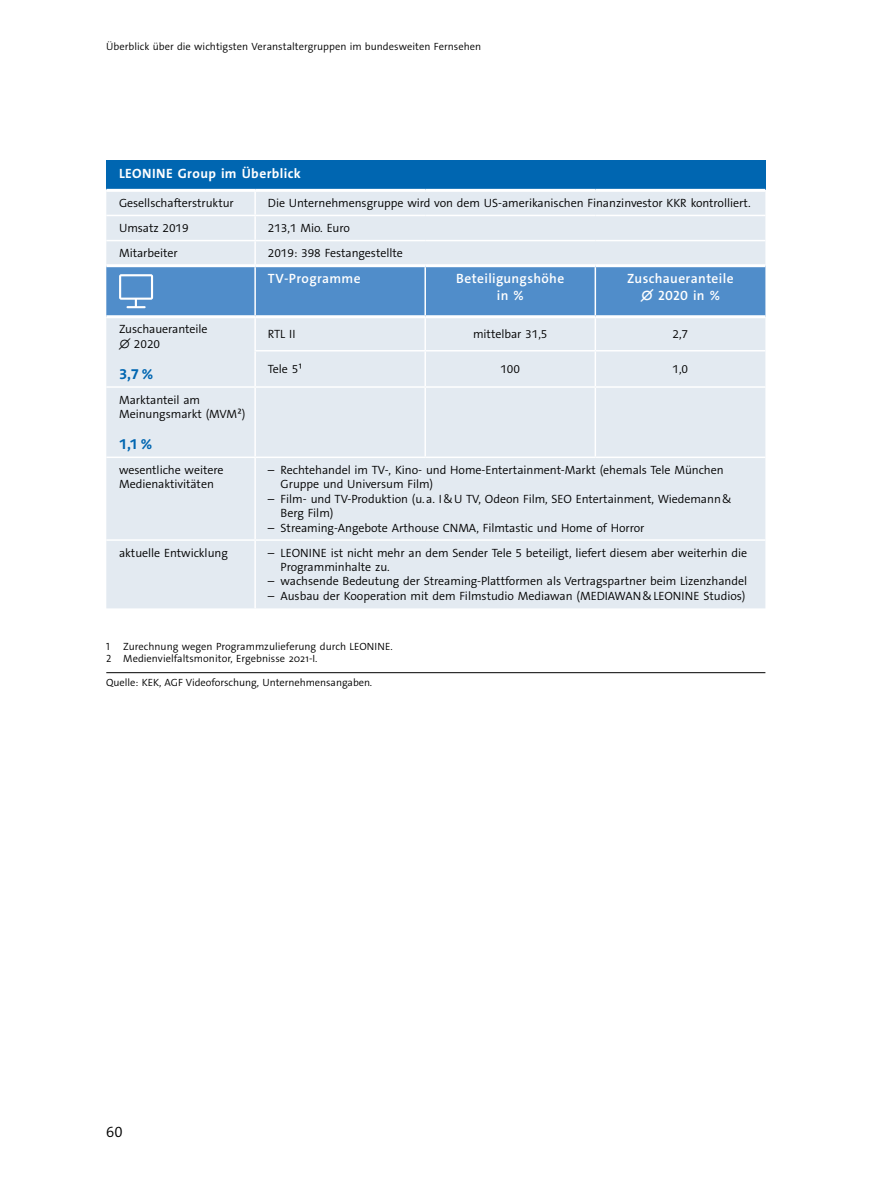
<style>
.page{position:relative;width:893px;height:1191px;background:#fff}
.page>*{position:absolute;margin:0;border:0;box-sizing:border-box;transform-origin:0 0}
.Prozentangaben{font:700 15px "The Sans Os F";color:#0066b1}
.t1{font:300 15px "The Sans Os F";color:#000}
.Tabelle_Subhead_zent{font:600 13.5px/16.2px "The Sans Os F";letter-spacing:.02em;color:#fff;text-align:center}
.Tabellenkopf_weiß{font:700 13.5px "The Sans Os F";letter-spacing:.03em;color:#fff}
.Tabelle_Subhead{font:600 13.5px "The Sans Os F";letter-spacing:.025em;color:#fff}
.Tabellentext{font:300 12px/14.4px "The Sans Os F";letter-spacing:-.005em;color:#000}
.Tabellentext_zentrie{font:300 12px "The Sans Os F";letter-spacing:-.005em;color:#000}
.G_Linie_darüber{font:300 10.5px "The Sans Os F";letter-spacing:-.005em;color:#000}
.Tabellenfußnoten{font:300 10.5px "The Sans Os F";letter-spacing:.005em;color:#000}
</style>
<div class="page">
<div style="left:106px;top:161px;width:659px;height:29px;background:#0066b1"></div>
<div style="left:106px;top:192px;width:659px;height:416px;background:#e3eaf1"></div>
<hr style="left:254px;top:192px;width:2px;height:23px;background:#fff">
<hr style="left:106px;top:215px;width:149px;height:1px;background:#fff">
<hr style="left:255px;top:215px;width:170px;height:1px;background:#fff">
<hr style="left:254px;top:216px;width:2px;height:24px;background:#fff">
<hr style="left:425px;top:215px;width:170px;height:1px;background:#fff">
<hr style="left:595px;top:215px;width:170px;height:1px;background:#fff">
<hr style="left:106px;top:240px;width:149px;height:1px;background:#fff">
<hr style="left:255px;top:240px;width:170px;height:1px;background:#fff">
<hr style="left:254px;top:241px;width:2px;height:23px;background:#fff">
<hr style="left:425px;top:240px;width:170px;height:1px;background:#fff">
<hr style="left:595px;top:240px;width:170px;height:1px;background:#fff">
<hr style="left:254px;top:318px;width:2px;height:32px;background:#fff">
<hr style="left:424px;top:318px;width:2px;height:32px;background:#fff">
<hr style="left:595px;top:318px;width:1px;height:32px;background:#fff">
<hr style="left:254px;top:350px;width:171px;height:1px;background:#fff">
<hr style="left:254px;top:351px;width:2px;height:35px;background:#fff">
<hr style="left:425px;top:350px;width:170px;height:1px;background:#fff">
<hr style="left:424px;top:351px;width:2px;height:35px;background:#fff">
<hr style="left:595px;top:350px;width:170px;height:1px;background:#fff">
<hr style="left:595px;top:351px;width:1px;height:35px;background:#fff">
<hr style="left:106px;top:386px;width:149px;height:2px;background:#fff">
<hr style="left:255px;top:386px;width:170px;height:2px;background:#fff">
<hr style="left:254px;top:388px;width:2px;height:68px;background:#fff">
<hr style="left:425px;top:386px;width:170px;height:2px;background:#fff">
<hr style="left:424px;top:388px;width:2px;height:68px;background:#fff">
<hr style="left:595px;top:386px;width:170px;height:2px;background:#fff">
<hr style="left:595px;top:388px;width:1px;height:68px;background:#fff">
<hr style="left:106px;top:456px;width:149px;height:2px;background:#fff">
<hr style="left:255px;top:456px;width:170px;height:2px;background:#fff">
<hr style="left:254px;top:458px;width:2px;height:81px;background:#fff">
<hr style="left:425px;top:456px;width:170px;height:2px;background:#fff">
<hr style="left:595px;top:456px;width:170px;height:2px;background:#fff">
<hr style="left:106px;top:539px;width:149px;height:2px;background:#fff">
<hr style="left:255px;top:539px;width:170px;height:2px;background:#fff">
<hr style="left:254px;top:541px;width:2px;height:67px;background:#fff">
<hr style="left:425px;top:539px;width:170px;height:2px;background:#fff">
<hr style="left:595px;top:539px;width:170px;height:2px;background:#fff">
<hr style="left:255px;top:315px;width:170px;height:3px;background:#fff">
<hr style="left:425px;top:315px;width:170px;height:3px;background:#fff">
<hr style="left:595px;top:315px;width:170px;height:3px;background:#fff">
<hr style="left:255px;top:264px;width:170px;height:3px;background:#fff">
<hr style="left:425px;top:264px;width:170px;height:3px;background:#fff">
<hr style="left:595px;top:264px;width:170px;height:3px;background:#fff">
<hr style="left:106px;top:189px;width:149px;height:3px;background:#fff">
<hr style="left:255px;top:189px;width:170px;height:3px;background:#fff">
<hr style="left:425px;top:189px;width:170px;height:3px;background:#fff">
<hr style="left:595px;top:189px;width:170px;height:3px;background:#fff">
<hr style="left:106px;top:264px;width:149px;height:3px;background:#fff">
<hr style="left:106px;top:315px;width:149px;height:3px;background:#fff">
<svg style="left:106px;top:266px;width:659px;height:51px;background:#5c95cd"></svg>
<hr style="left:106px;top:672px;width:659px;height:1px;background:#000">
<p class="G_Linie_darüber" style="left:106px;top:40px;width:376px">Überblick über die wichtigsten Veranstaltergruppen im bundesweiten Fernsehen</p>
<p class="Tabellenkopf_weiß" style="left:119px;top:165px;width:183px">LEONINE Group im Überblick</p>
<p class="Tabellentext" style="left:119px;top:196px;width:116px">Gesellschafterstruktur</p>
<p class="Tabellentext" style="left:268px;top:196px;width:484px">Die Unternehmensgruppe wird von dem US-amerikanischen Finanzinvestor KKR kontrolliert.</p>
<p class="Tabellentext" style="left:119px;top:221px;width:71px">Umsatz 2019</p>
<p class="Tabellentext" style="left:268px;top:221px;width:84px">213,1 Mio. Euro</p>
<p class="Tabellentext" style="left:119px;top:246px;width:60px">Mitarbeiter</p>
<p class="Tabellentext" style="left:268px;top:246px;width:136px">2019: 398 Festangestellte</p>
<p class="Tabelle_Subhead" style="left:268px;top:270px;width:94px">TV-Programme</p>
<p class="Tabelle_Subhead_zent" style="left:456px;top:271px;width:110px">Beteiligungshöhe in %</p>
<p class="Tabelle_Subhead_zent" style="left:627px;top:271px;width:108px">Zuschaueranteile ∅ 2020 in %</p>
<p class="Tabellentext" style="left:119px;top:322px;width:90px">Zuschaueranteile ∅ 2020</p>
<p class="Prozentangaben" style="left:119px;top:364px;width:36px">3,7 %</p>
<p class="Tabellentext" style="left:268px;top:327px;width:29px">RTL II</p>
<p class="Tabellentext_zentrie" style="left:473px;top:326px;width:76px">mittelbar 31,5</p>
<p class="Tabellentext_zentrie" style="left:672px;top:326px;width:17px">2,7</p>
<p class="Tabellentext" style="left:268px;top:362px;width:36px">Tele 5¹</p>
<p class="Tabellentext_zentrie" style="left:500px;top:361px;width:21px">100</p>
<p class="Tabellentext_zentrie" style="left:672px;top:361px;width:17px">1,0</p>
<p class="Tabellentext" style="left:119px;top:392px;width:128px">Marktanteil am<br>Meinungsmarkt (MVM2)</p>
<p class="Prozentangaben" style="left:119px;top:434px;width:35px">1,1 %</p>
<p class="Tabellentext" style="left:119px;top:463px;width:106px">wesentliche weitere<br>Medienaktivitäten</p>
<p class="Tabellentext" style="left:281px;top:463px;width:445px;text-indent:-13px">– Rechtehandel im TV-, Kino- und Home-Entertainment-Markt (ehemals Tele München<br>Gruppe und Universum Film)</p>
<p class="Tabellentext" style="left:281px;top:491px;width:453px;text-indent:-13px">– Film- und TV-Produktion (u.a. I&amp;U TV, Odeon Film, SEO Entertainment, Wiedemann&amp;<br>Berg Film)</p>
<p class="Tabellentext" style="left:268px;top:520px;width:378px">– Streaming-Angebote Arthouse CNMA, Filmtastic und Home of Horror</p>
<p class="Tabellentext" style="left:119px;top:545px;width:110px">aktuelle Entwicklung</p>
<p class="Tabellentext" style="left:281px;top:545px;width:468px;text-indent:-13px">– LEONINE ist nicht mehr an dem Sender Tele 5 beteiligt, liefert diesem aber weiterhin die<br>Programminhalte zu.</p>
<p class="Tabellentext" style="left:268px;top:574px;width:481px">– wachsende Bedeutung der Streaming-Plattformen als Vertragspartner beim Lizenzhandel</p>
<p class="Tabellentext" style="left:268px;top:589px;width:479px">– Ausbau der Kooperation mit dem Filmstudio Mediawan (MEDIAWAN&amp;LEONINE Studios)</p>
<p class="Tabellenfußnoten" style="left:106px;top:639px;width:5px">1</p>
<p class="Tabellenfußnoten" style="left:123px;top:639px;width:271px">Zurechnung wegen Programmzulieferung durch LEONINE.</p>
<p class="Tabellenfußnoten" style="left:106px;top:652px;width:213px">2 Medienvielfaltsmonitor, Ergebnisse 2021-I.</p>
<p class="G_Linie_darüber" style="left:106px;top:675px;width:267px">Quelle: KEK, AGF Videoforschung, Unternehmensangaben.</p>
<p class="t1" style="left:106px;top:1122px;width:18px">60</p>
</div>
